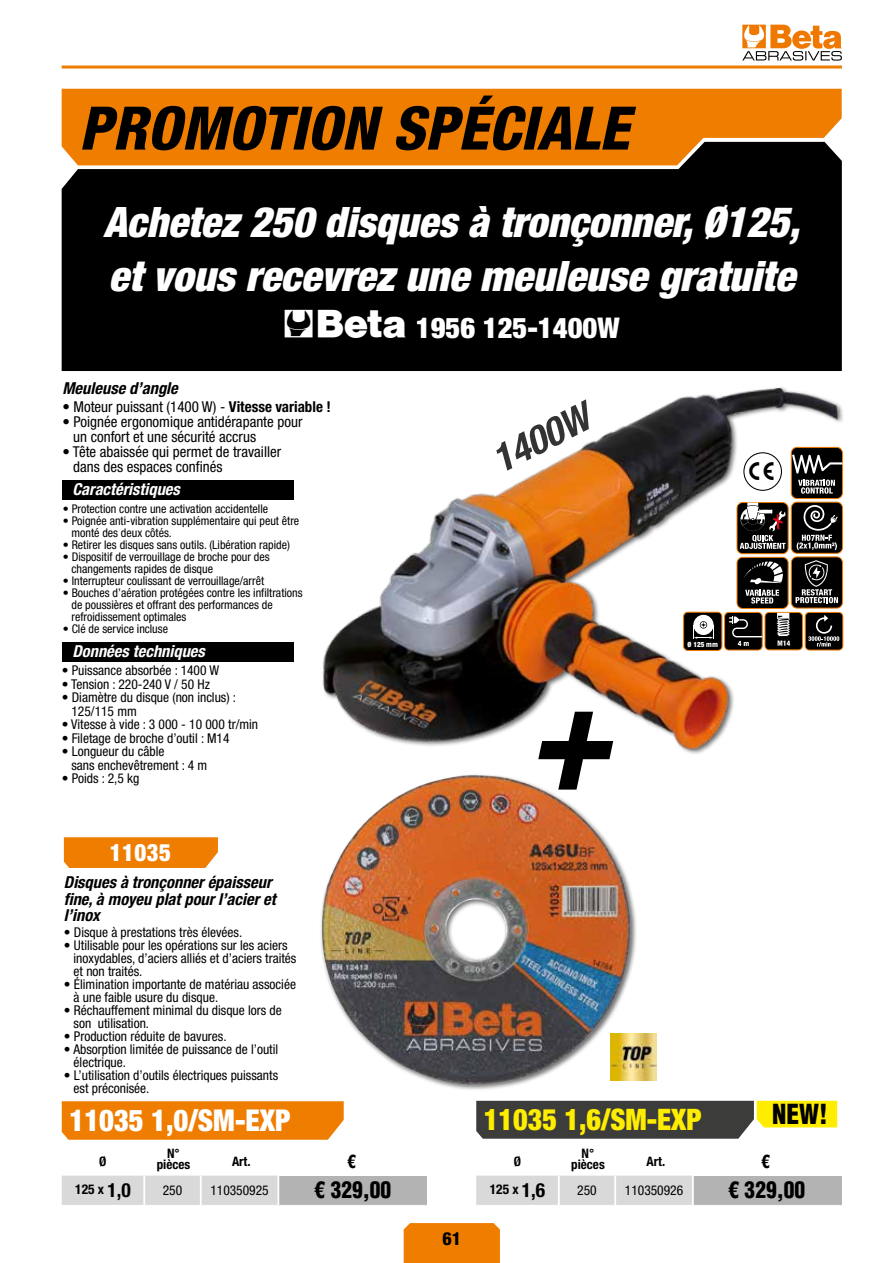
<style>
.page{position:relative;width:893px;height:1263px;background:#fff}
.page>*{position:absolute;margin:0;border:0;box-sizing:border-box;transform-origin:0 0}
.t1{font:italic 900 condensed 158.4px "Helvetica LT Std";color:#000}
.t2{font:italic 800 condensed 60px "Helvetica Neue LT Std";color:#000}
.t3{font:italic 900 condensed 42px/54px "Helvetica Neue LT Std";color:#fff}
.t4{font:italic 700 condensed 38.7px "Helvetica Neue LT Std";color:#333}
.t5{font:900 condensed 30.15px "Helvetica Neue LT Std";color:#fff;scale:.95 1}
.t6{font:900 condensed 29.7px "Helvetica Neue LT Std";color:#ffed00;scale:.95 1}
.t7{font:900 condensed 28.65px "Helvetica Neue LT Std";color:#fff}
.t8{font:900 condensed 27px "Helvetica LT Std";color:#000;scale:.95 1}
.t9{font:900 condensed 24px "Helvetica Neue LT Std";letter-spacing:.02em;color:#fff;scale:.95 1}
.t10{font:900 condensed 22.5px "Helvetica LT Std";color:#000;scale:.95 1}
.t11{font:800 condensed 18px "Helvetica Neue LT Std";color:#000}
.t12{font:900 condensed 18px "Helvetica LT Std";color:#000;scale:.95 1}
.t13{font:italic 700 condensed 16.5px/16.5px "Helvetica Neue LT Std";color:#000}
.t14{font:italic 700 condensed 16.5px "Helvetica Neue LT Std";color:#fff}
.t15{font:condensed 15px/15px "Helvetica Neue LT Std";color:#000}
.t16{font:condensed 13.5px/13px "Helvetica Neue LT Std";color:#000}
.t17{font:700 condensed 13.5px "Helvetica Neue LT Std";color:#000}
.t18{font:700 condensed 13.05px/11.9px "Helvetica Neue LT Std";color:#000;text-align:center}
.t19{font:condensed 12px/12px "Helvetica Neue LT Std";color:#000}
.t20{font:900 condensed 7.05px "Helvetica Neue LT Std";color:#fff}
.s1{font-weight:700}
.s2{font-size:19.5px}
</style>
<div class="page">
<hr style="left:62px;top:66px;width:780px;height:3px;background:#ef7d00">
<div style="left:404px;top:1223px;width:96px;height:40px;background:#ef7d00"></div>
<div style="left:62px;top:165px;width:780px;height:206px;background:#000"></div>
<div style="left:62px;top:1101px;width:282px;height:39px;background:#ef7d00"></div>
<img style="left:292px;top:387px;width:552px;height:367px">
<svg style="left:742px;top:25px;width:100px;height:36px"></svg>
<div style="left:320px;top:773px;width:318px;height:318px;background:#000;opacity:.55"></div>
<img style="left:322px;top:775px;width:309px;height:309px">
<div style="left:737px;top:502px;width:51px;height:52px;background:#000;border-radius:6px"></div>
<div style="left:737px;top:502px;width:51px;height:52px;border:1px solid #ef7900;border-radius:6px"></div>
<svg style="left:740px;top:502px;width:46px;height:47px"></svg>
<div style="left:791px;top:447px;width:51px;height:51px;background:#000;border-radius:6px"></div>
<div style="left:791px;top:447px;width:52px;height:52px;border:1px solid #ef7900;border-radius:6px"></div>
<svg style="left:798px;top:480px;width:37px;height:14px"></svg>
<svg style="left:792px;top:454px;width:50px;height:20px"></svg>
<div style="left:791px;top:557px;width:51px;height:51px;background:#000;border-radius:6px"></div>
<div style="left:791px;top:557px;width:52px;height:51px;border:1px solid #ef7900;border-radius:6px"></div>
<svg style="left:795px;top:560px;width:43px;height:43px"></svg>
<div style="left:791px;top:502px;width:51px;height:51px;background:#000;border-radius:6px"></div>
<div style="left:791px;top:502px;width:52px;height:51px;border:1px solid #ef7900;border-radius:6px"></div>
<svg style="left:797px;top:505px;width:41px;height:45px"></svg>
<div style="left:737px;top:557px;width:51px;height:51px;background:#000;border-radius:6px"></div>
<div style="left:737px;top:557px;width:51px;height:52px;border:1px solid #ef7900;border-radius:6px"></div>
<svg style="left:745px;top:590px;width:34px;height:14px"></svg>
<svg style="left:743px;top:561px;width:40px;height:23px"></svg>
<div style="left:62px;top:1175px;width:215px;height:30px;background:#d9d9d9"></div>
<div style="left:278px;top:1175px;width:149px;height:30px;background:#b3b3b3"></div>
<hr style="left:143px;top:1175px;width:2px;height:30px;background:#fff">
<hr style="left:200px;top:1175px;width:2px;height:30px;background:#fff">
<hr style="left:277px;top:1175px;width:2px;height:30px;background:#fff">
<div style="left:476px;top:1175px;width:216px;height:30px;background:#d9d9d9"></div>
<div style="left:693px;top:1175px;width:149px;height:30px;background:#b3b3b3"></div>
<hr style="left:558px;top:1175px;width:2px;height:30px;background:#fff">
<hr style="left:614px;top:1175px;width:2px;height:30px;background:#fff">
<hr style="left:692px;top:1175px;width:2px;height:30px;background:#fff">
<div style="left:62px;top:480px;width:232px;height:19px;background:#000"></div>
<div style="left:62px;top:642px;width:232px;height:19px;background:#000"></div>
<svg style="left:476px;top:1101px;width:361px;height:38px;background:#6c6944"></svg>
<svg style="left:62px;top:89px;width:780px;height:76px;background:#e27804"></svg>
<div style="left:744px;top:453px;width:37px;height:37px;background:#fff;border-radius:50%"></div>
<div style="left:743px;top:452px;width:39px;height:39px;border:1px solid #000;border-radius:50%"></div>
<img style="left:610px;top:1033px;width:47px;height:47px">
<svg style="left:64px;top:837px;width:154px;height:31px;background:#ef8108"></svg>
<div style="left:765px;top:612px;width:37px;height:38px;background:#000;border-radius:4px"></div>
<div style="left:765px;top:612px;width:38px;height:38px;border:1px solid #ef7900;border-radius:4px"></div>
<svg style="left:776px;top:613px;width:14px;height:33px"></svg>
<div style="left:725px;top:612px;width:37px;height:38px;background:#000;border-radius:4px"></div>
<div style="left:724px;top:612px;width:38px;height:38px;border:1px solid #ef7900;border-radius:4px"></div>
<svg style="left:729px;top:616px;width:33px;height:30px"></svg>
<div style="left:805px;top:612px;width:38px;height:38px;background:#000;border-radius:4px"></div>
<div style="left:805px;top:612px;width:38px;height:38px;border:1px solid #ef7900;border-radius:4px"></div>
<svg style="left:808px;top:615px;width:31px;height:32px"></svg>
<div style="left:684px;top:612px;width:38px;height:38px;background:#000;border-radius:4px"></div>
<div style="left:683px;top:612px;width:39px;height:39px;border:1px solid #ef7900;border-radius:4px"></div>
<svg style="left:693px;top:615px;width:24px;height:32px"></svg>
<div style="left:285px;top:308px;width:121px;height:30px;background:#000"></div>
<h2 class="t2" style="left:79px;top:91px;width:552px">PROMOTION SPÉCIALE</h2>
<h3 class="t3" style="left:104px;top:195px;width:698px">Achetez 250 disques à tronçonner, Ø125, et vous recevrez une meuleuse gratuite</h3>
<h3 class="t7" style="left:416px;top:310px;width:205px">1956 125-1400W</h3>
<p class="t13" style="left:62px;top:380px;width:117px">Meuleuse d’angle</p>
<p class="t15" style="left:62px;top:399px;width:270px">• Moteur puissant (1400 W) - <span class="s1">Vitesse variable !</span></p>
<p class="t15" style="left:73px;top:414px;width:231px;text-indent:-11px">• Poignée ergonomique antidérapante pour un confort et une sécurité accrus</p>
<p class="t15" style="left:73px;top:444px;width:210px;text-indent:-11px">• Tête abaissée qui permet de travailler dans des espaces confinés</p>
<p class="t14" style="left:72px;top:479px;width:109px">Caractéristiques</p>
<p class="t19" style="left:63px;top:502px;width:207px">• Protection contre une activation accidentelle</p>
<p class="t19" style="left:71px;top:514px;width:229px;text-indent:-9px">• Poignée anti-vibration supplémentaire qui peut être monté des deux côtés.</p>
<p class="t19" style="left:63px;top:538px;width:229px">• Retirer les disques sans outils. (Libération rapide)</p>
<p class="t19" style="left:71px;top:550px;width:200px;text-indent:-9px">• Dispositif de verrouillage de broche pour des changements rapides de disque</p>
<p class="t19" style="left:63px;top:574px;width:203px">• Interrupteur coulissant de verrouillage/arrêt</p>
<p class="t19" style="left:71px;top:586px;width:233px;text-indent:-9px">• Bouches d’aération protégées contre les infiltrations de poussières et offrant des performances de refroidissement optimales</p>
<p class="t19" style="left:63px;top:622px;width:107px">• Clé de service incluse</p>
<p class="t16" style="left:62px;top:664px;width:159px">• Puissance absorbée : 1400 W</p>
<p class="t16" style="left:62px;top:677px;width:150px">• Tension : 220-240 V / 50 Hz</p>
<p class="t16" style="left:71px;top:691px;width:166px;line-height:13.5px;text-indent:-10px">• Diamètre du disque (non inclus) :<br>125/115 mm</p>
<p class="t16" style="left:62px;top:718px;width:198px">• Vitesse à vide : 3 000 - 10 000 tr/min</p>
<p class="t16" style="left:62px;top:731px;width:169px">• Filetage de broche d’outil : M14</p>
<p class="t16" style="left:71px;top:745px;width:137px;line-height:13.5px;text-indent:-10px">• Longueur du câble<br>sans enchevêtrement : 4 m</p>
<p class="t16" style="left:62px;top:772px;width:79px">• Poids : 2,5 kg</p>
<p class="t14" style="left:72px;top:641px;width:134px">Données techniques</p>
<h3 class="t9" style="left:110px;top:838px;width:66px">11035</h3>
<p class="t13" style="left:64px;top:874px;width:213px">Disques à tronçonner épaisseur fine, à moyeu plat pour l’acier et l’inox</p>
<p class="t16" style="left:64px;top:925px;width:180px">• Disque à prestations très élevées.</p>
<p class="t16" style="left:74px;top:938px;width:224px;text-indent:-10px">• Utilisable pour les opérations sur les aciers inoxydables, d’aciers alliés et d’aciers traités et non traités.</p>
<p class="t16" style="left:74px;top:977px;width:224px;text-indent:-10px">• Élimination importante de matériau associée à une faible usure du disque.</p>
<p class="t16" style="left:74px;top:1004px;width:210px;text-indent:-10px">• Réchauffement minimal du disque lors de son utilisation.</p>
<p class="t16" style="left:64px;top:1030px;width:164px">• Production réduite de bavures.</p>
<p class="t16" style="left:74px;top:1043px;width:206px;text-indent:-10px">• Absorption limitée de puissance de l’outil électrique.</p>
<p class="t16" style="left:74px;top:1069px;width:206px;text-indent:-10px">• L’utilisation d’outils électriques puissants est préconisée.</p>
<h3 class="t4" style="left:484px;top:441px;width:105px;rotate:-27deg">1400W</h3>
<h1 class="t1" style="left:528px;top:631px;width:81px">+</h1>
<p class="t20" style="left:688px;top:640px;width:18px">Ø 125</p>
<h3 class="t5" style="left:69px;top:1102px;width:234px">11035 1,0/SM-EXP</h3>
<h3 class="t6" style="left:484px;top:1101px;width:231px">11035 1,6/SM-EXP</h3>
<h3 class="t8" style="left:772px;top:1097px;width:60px">NEW!</h3>
<p class="t18" style="left:157px;top:1147px;width:35px">N° pièces</p>
<p class="t18" style="left:571px;top:1147px;width:35px">N° pièces</p>
<h3 class="t12" style="left:347px;top:1149px;width:10px">€</h3>
<h3 class="t12" style="left:761px;top:1149px;width:10px">€</h3>
<p class="t18" style="left:99px;top:1155px;width:9px">Ø</p>
<p class="t18" style="left:232px;top:1155px;width:20px">Art.</p>
<p class="t18" style="left:514px;top:1155px;width:9px">Ø</p>
<p class="t18" style="left:646px;top:1155px;width:20px">Art.</p>
<h3 class="t10" style="left:315px;top:1175px;width:82px">€ 329,00</h3>
<h3 class="t10" style="left:729px;top:1175px;width:82px">€ 329,00</h3>
<p class="t17" style="left:75px;top:1181px;width:57px">125 x <span class="s2">1,0</span></p>
<p class="t16" style="left:163px;top:1184px;width:21px">250</p>
<p class="t16" style="left:210px;top:1184px;width:60px">110350925</p>
<p class="t17" style="left:490px;top:1181px;width:57px">125 x <span class="s2">1,6</span></p>
<p class="t16" style="left:577px;top:1184px;width:21px">250</p>
<p class="t16" style="left:625px;top:1184px;width:60px">110350926</p>
<h3 class="t11" style="left:442px;top:1228px;width:20px">61</h3>
</div>
